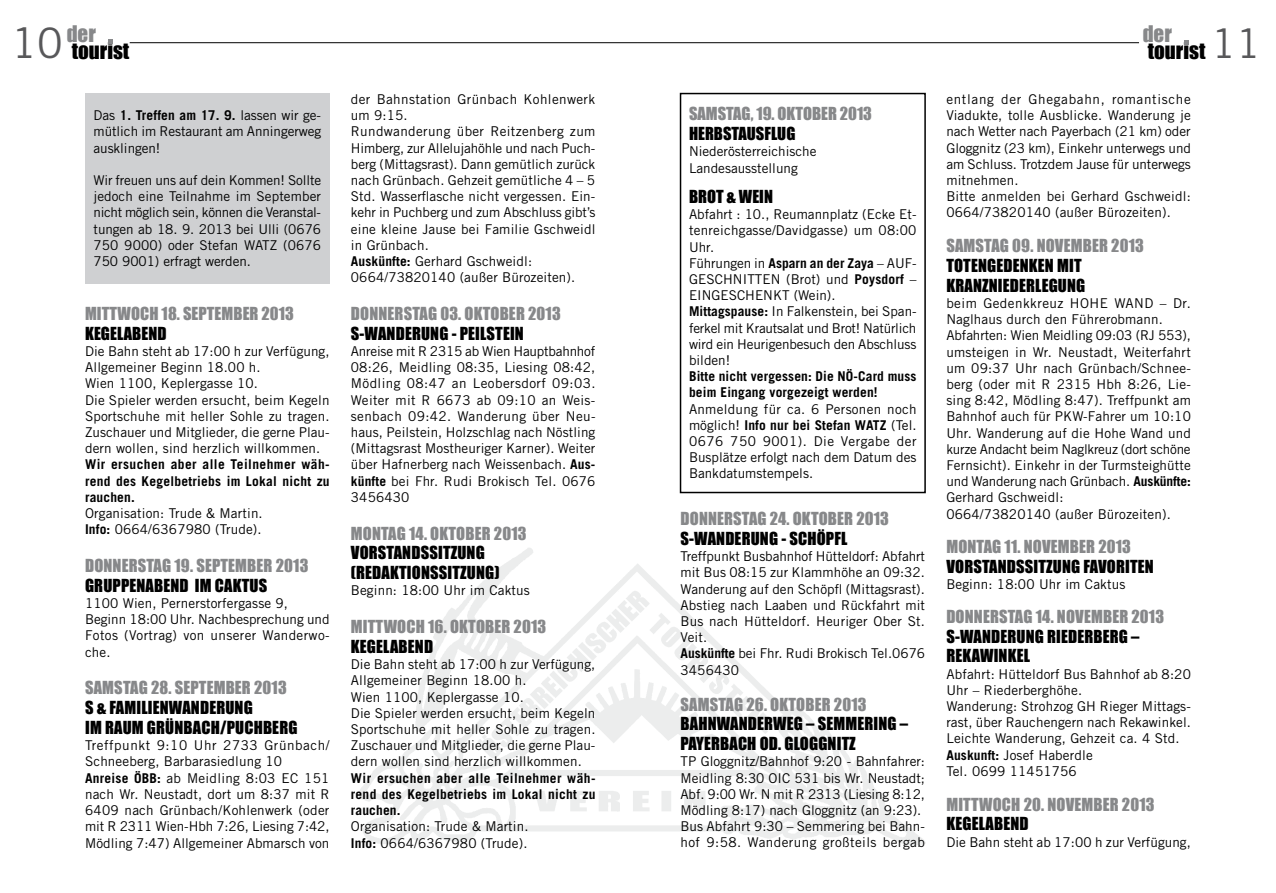
<style>
.page{position:relative;width:1276px;height:893px;background:#fff}
.page>*{position:absolute;margin:0;border:0;box-sizing:border-box;transform-origin:0 0}
.t1{font:21px/16.4px "Impact";color:#000}
.t2{font:16.5px/19.8px "Impact";letter-spacing:.01em;color:#000}
.t3{font:16.5px "Impact";letter-spacing:.01em;color:#87888a}
.t4{font:13.5px/16.2px "Trade Gothic";letter-spacing:.01em;color:#000}
.t5{font:700 13.5px/16.2px "Trade Gothic";letter-spacing:.02em;color:#000;text-align:justify}
.s1{font-family:"Trade Gothic";font-size:42px;color:#58585a}
.s2{color:#87888a}
.s3{font-family:"Trade Gothic";font-size:40.5px;color:#58585a}
.s4{font-weight:700}
</style>
<div class="page">
<svg style="left:108px;top:40px;width:4px;height:4px"></svg>
<hr style="left:130px;top:42px;width:508px;height:1px;background:#000">
<hr style="left:638px;top:42px;width:501px;height:1px;background:#000">
<svg style="left:1184px;top:40px;width:4px;height:4px"></svg>
<div style="left:680px;top:93px;width:246px;height:400px;border:2px solid #000"></div>
<div style="left:85px;top:94px;width:245px;height:190px;background:#cfd0d2"></div>
<h1 class="t1" style="left:72px;top:26px;width:59px;text-indent:-60px"><span class="s1">10</span> <span class="s2">DER<br></span>TOURIST</h1>
<h1 class="t1" style="left:1142px;top:26px;width:120px"><span class="s2">DER<br></span>TOURIST <span class="s3">11</span></h1>
<p class="t4" style="left:94px;top:107px;width:229px;text-align:justify">Das <span class="s4">1. Treffen am 17. 9.</span> lassen wir ge&shy;mütlich im Restaurant am Anningerweg ausklingen!</p>
<p class="t4" style="left:94px;top:172px;width:229px;text-align:justify">Wir freuen uns auf dein Kommen! Sollte jedoch eine Teilnahme im September nicht möglich sein, können die Veranstal&shy;tungen ab 18. 9. 2013 bei Ulli (0676<br>750 9000) oder Stefan WATZ (0676<br>750 9001) erfragt werden.</p>
<p class="t3" style="left:85px;top:303px;width:210px">MITTWOCH 18. SEPTEMBER 2013</p>
<p class="t2" style="left:85px;top:323px;width:83px">KEGELABEND</p>
<p class="t4" style="left:85px;top:343px;width:246px">Die Bahn steht ab 17:00 h zur Verfügung, Allgemeiner Beginn 18.00 h.<br>Wien 1100, Keplergasse 10.<br>Die Spieler werden ersucht, beim Kegeln Sportschuhe mit heller Sohle zu tragen.<br>Zuschauer und Mitglieder, die gerne Plau&shy;dern wollen, sind herzlich willkommen.</p>
<p class="t5" style="left:85px;top:456px;width:246px">Wir ersuchen aber alle Teilnehmer wäh&shy;rend des Kegelbetriebs im Lokal nicht zu rauchen.</p>
<p class="t4" style="left:85px;top:505px;width:179px">Organisation: Trude &amp; Martin.<br><span class="s4">Info:</span> 0664/6367980 (Trude).</p>
<p class="t3" style="left:85px;top:555px;width:225px">DONNERSTAG 19. SEPTEMBER 2013</p>
<p class="t2" style="left:85px;top:575px;width:174px">GRUPPENABEND IM CAKTUS</p>
<p class="t4" style="left:85px;top:595px;width:246px">1100 Wien, Pernerstorfergasse 9,<br>Beginn 18:00 Uhr. Nachbesprechung und<br>Fotos (Vortrag) von unserer Wanderwo&shy;che.</p>
<p class="t3" style="left:85px;top:678px;width:203px">SAMSTAG 28. SEPTEMBER 2013</p>
<p class="t2" style="left:85px;top:698px;width:214px">S &amp; FAMILIENWANDERUNG<br>IM RAUM GRÜNBACH/PUCHBERG</p>
<p class="t4" style="left:85px;top:737px;width:246px">Treffpunkt 9:10 Uhr 2733 Grünbach/ Schneeberg, Barbarasiedlung 10<br><span class="s4">Anreise ÖBB:</span> ab Meidling 8:03 EC 151 nach Wr. Neustadt, dort um 8:37 mit R 6409 nach Grünbach/Kohlenwerk (oder mit R 2311 Wien-Hbh 7:26, Liesing 7:42, Mödling 7:47) Allgemeiner Abmarsch von</p>
<p class="t4" style="left:351px;top:91px;width:246px">der Bahnstation Grünbach Kohlenwerk um 9:15.<br>Rundwanderung über Reitzenberg zum Himberg, zur Allelujahöhle und nach Puch&shy;berg (Mittagsrast). Dann gemütlich zurück nach Grünbach. Gehzeit gemütliche 4 – 5<br>Std. Wasserflasche nicht vergessen. Ein&shy;kehr in Puchberg und zum Abschluss gibt’s eine kleine Jause bei Familie Gschweidl in Grünbach.<br><span class="s4">Auskünfte:</span> Gerhard Gschweidl:<br>0664/73820140 (außer Bürozeiten).</p>
<p class="t3" style="left:351px;top:303px;width:211px">DONNERSTAG 03. OKTOBER 2013</p>
<p class="t2" style="left:351px;top:323px;width:173px">S-WANDERUNG - PEILSTEIN</p>
<p class="t4" style="left:351px;top:343px;width:246px;text-align:justify">Anreise mit R 2315 ab Wien Hauptbahnhof 08:26, Meidling 08:35, Liesing 08:42, Mödling 08:47 an Leobersdorf 09:03.<br>Weiter mit R 6673 ab 09:10 an Weis&shy;senbach 09:42. Wanderung über Neu&shy;haus, Peilstein, Holzschlag nach Nöstling (Mittagsrast Mostheuriger Karner). Weiter über Hafnerberg nach Weissenbach. <span class="s4">Aus&shy;künfte</span> bei Fhr. Rudi Brokisch Tel. 0676<br>3456430</p>
<p class="t3" style="left:351px;top:523px;width:177px">MONTAG 14. OKTOBER 2013</p>
<p class="t2" style="left:351px;top:543px;width:150px">VORSTANDSSITZUNG (REDAKTIONSSITZUNG)</p>
<p class="t4" style="left:351px;top:582px;width:180px">Beginn: 18:00 Uhr im Caktus</p>
<p class="t3" style="left:351px;top:617px;width:197px">MITTWOCH 16. OKTOBER 2013</p>
<p class="t2" style="left:351px;top:637px;width:84px">KEGELABEND</p>
<p class="t4" style="left:351px;top:656px;width:246px">Die Bahn steht ab 17:00 h zur Verfügung, Allgemeiner Beginn 18.00 h.<br>Wien 1100, Keplergasse 10.<br>Die Spieler werden ersucht, beim Kegeln Sportschuhe mit heller Sohle zu tragen.<br>Zuschauer und Mitglieder, die gerne Plau&shy;dern wollen sind herzlich willkommen.</p>
<p class="t5" style="left:351px;top:770px;width:246px">Wir ersuchen aber alle Teilnehmer wäh&shy;rend des Kegelbetriebs im Lokal nicht zu rauchen.</p>
<p class="t4" style="left:351px;top:818px;width:179px">Organisation: Trude &amp; Martin.<br><span class="s4">Info:</span> 0664/6367980 (Trude).</p>
<p class="t3" style="left:689px;top:104px;width:184px">SAMSTAG, 19. OKTOBER 2013</p>
<p class="t2" style="left:689px;top:124px;width:107px">HERBSTAUSFLUG</p>
<p class="t4" style="left:689px;top:143px;width:129px">Niederösterreichische<br>Landesausstellung</p>
<p class="t2" style="left:689px;top:186px;width:84px">BROT &amp; WEIN</p>
<p class="t4" style="left:689px;top:206px;width:229px">Abfahrt : 10., Reumannplatz (Ecke Et&shy;tenreichgasse/Davidgasse) um 08:00<br>Uhr.<br>Führungen in <span class="s4">Asparn an der Zaya</span> – AUF-<br>GESCHNITTEN (Brot) und <span class="s4">Poysdorf</span> –<br>EINGESCHENKT (Wein).<br><span class="s4">Mittagspause:</span> In Falkenstein, bei Span&shy;ferkel mit Krautsalat und Brot! Natürlich wird ein Heurigenbesuch den Abschluss bilden!</p>
<p class="t5" style="left:689px;top:368px;width:229px">Bitte nicht vergessen: Die NÖ-Card muss beim Eingang vorgezeigt werden!</p>
<p class="t4" style="left:689px;top:400px;width:229px;text-align:justify">Anmeldung für ca. 6 Personen noch möglich! <span class="s4">Info nur bei Stefan WATZ</span> (Tel.<br>0676 750 9001). Die Vergabe der Busplätze erfolgt nach dem Datum des Bankdatumstempels.</p>
<p class="t3" style="left:680px;top:509px;width:210px">DONNERSTAG 24. OKTOBER 2013</p>
<p class="t2" style="left:680px;top:528px;width:168px">S-WANDERUNG - SCHÖPFL</p>
<p class="t4" style="left:680px;top:548px;width:246px">Treffpunkt Busbahnhof Hütteldorf: Abfahrt mit Bus 08:15 zur Klammhöhe an 09:32.<br>Wanderung auf den Schöpfl (Mittagsrast).<br>Abstieg nach Laaben und Rückfahrt mit<br>Bus nach Hütteldorf. Heuriger Ober St.<br>Veit.<br><span class="s4">Auskünfte</span> bei Fhr. Rudi Brokisch Tel.0676<br>3456430</p>
<p class="t3" style="left:680px;top:694px;width:187px">SAMSTAG 26. OKTOBER 2013</p>
<p class="t2" style="left:680px;top:714px;width:157px">BAHNWANDERWEG – SEMME</p>
<p class="t2" style="left:864px;top:714px;width:45px">RING –</p>
<p class="t2" style="left:680px;top:734px;width:177px">PAYERBACH OD. GLOGGNITZ</p>
<p class="t4" style="left:680px;top:753px;width:246px">TP Gloggnitz/Bahnhof 9:20 - Bahnfahrer:<br>Meidling 8:30 OIC 531 bis Wr. Neustadt; Abf. 9:00 Wr. N mit R 2313 (Liesing 8:12, Mödling 8:17) nach Gloggnitz (an 9:23).<br>Bus Abfahrt 9:30 – Semmering bei Bahn&shy;hof 9:58. Wanderung großteils bergab</p>
<p class="t4" style="left:946px;top:91px;width:246px">entlang der Ghegabahn, romantische Viadukte, tolle Ausblicke. Wanderung je nach Wetter nach Payerbach (21 km) oder Gloggnitz (23 km), Einkehr unterwegs und am Schluss. Trotzdem Jause für unterwegs mitnehmen.<br>Bitte anmelden bei Gerhard Gschweidl:<br>0664/73820140 (außer Bürozeiten).</p>
<p class="t3" style="left:946px;top:236px;width:199px">SAMSTAG 09. NOVEMBER 2013</p>
<p class="t2" style="left:946px;top:256px;width:76px">TOTENGEDENKEN</p>
<p class="t2" style="left:946px;top:256px;width:140px;text-align:right">MIT<br>KRANZNIEDERLEGUNG</p>
<p class="t4" style="left:946px;top:295px;width:246px">beim Gedenkkreuz HOHE WAND – Dr.<br>Naglhaus durch den Führerobmann.<br>Abfahrten: Wien Meidling 09:03 (RJ 553), umsteigen in Wr. Neustadt, Weiterfahrt um 09:37 Uhr nach Grünbach/Schnee&shy;berg (oder mit R 2315 Hbh 8:26, Lie&shy;sing 8:42, Mödling 8:47). Treffpunkt am Bahnhof auch für PKW-Fahrer um 10:10<br>Uhr. Wanderung auf die Hohe Wand und kurze Andacht beim Naglkreuz (dort schöne Fernsicht). Einkehr in der Turmsteighütte und Wanderung nach Grünbach. <span class="s4">Auskünfte:<br></span>Gerhard Gschweidl:<br>0664/73820140 (außer Bürozeiten).</p>
<p class="t3" style="left:946px;top:537px;width:186px">MONTAG 11. NOVEMBER 2013</p>
<p class="t2" style="left:946px;top:557px;width:200px">VORSTANDSSITZUNG FAVORITEN</p>
<p class="t4" style="left:946px;top:576px;width:180px">Beginn: 18:00 Uhr im Caktus</p>
<p class="t3" style="left:946px;top:606px;width:219px">DONNERSTAG 14. NOVEMBER 2013</p>
<p class="t2" style="left:946px;top:626px;width:195px">S-WANDERUNG RIEDERBERG –<br>REKAWINKEL</p>
<p class="t4" style="left:946px;top:665px;width:246px">Abfahrt: Hütteldorf Bus Bahnhof ab 8:20<br>Uhr – Riederberghöhe.<br>Wanderung: Strohzog GH Rieger Mittags&shy;rast, über Rauchengern nach Rekawinkel.<br>Leichte Wanderung, Gehzeit ca. 4 Std.<br><span class="s4">Auskunft:</span> Josef Haberdle<br>Tel. 0699 11451756</p>
<p class="t3" style="left:946px;top:794px;width:210px">MITTWOCH 20. NOVEMBER 2013</p>
<p class="t2" style="left:946px;top:814px;width:84px">KEGELABEND</p>
<p class="t4" style="left:946px;top:833px;width:246px">Die Bahn steht ab 17:00 h zur Verfügung,</p>
</div>
